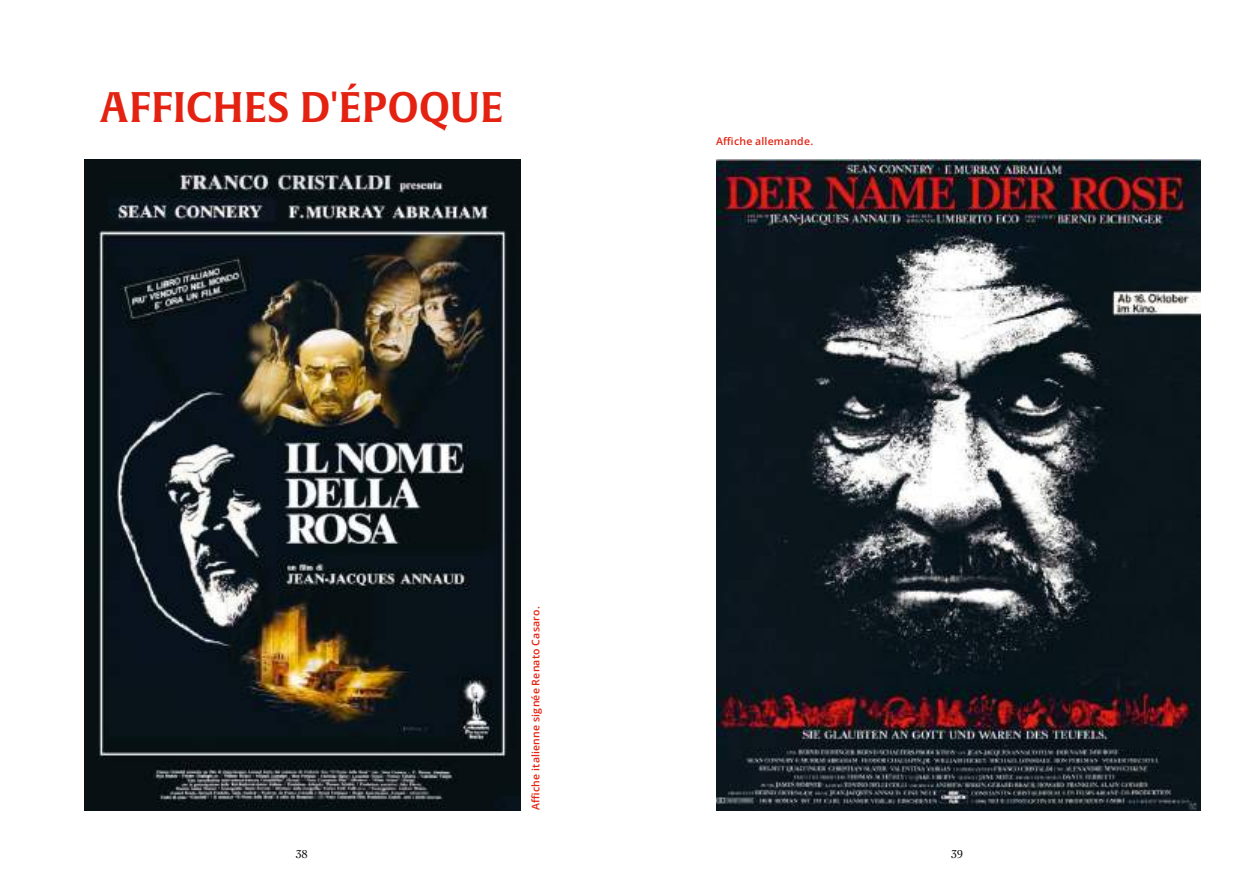
<style>
.page{position:relative;width:1259px;height:893px;background:#fff}
.page>*{position:absolute;margin:0;border:0;box-sizing:border-box;transform-origin:0 0}
.t1{font:42px "Alverata Informal Sb";letter-spacing:-.005em;color:#e42212}
.t2{font:12px "Cochin";color:#000}
.t3{font:600 10.5px "Open Sans";letter-spacing:.02em;color:#e42212}
</style>
<div class="page">
<img style="left:716px;top:159px;width:484px;height:651px">
<img style="left:85px;top:159px;width:435px;height:651px">
<h1 class="t1" style="left:100px;top:81px;width:405px">AFFICHES D'ÉPOQUE</h1>
<p class="t3" style="left:716px;top:134px;width:99px">Affiche allemande.</p>
<p class="t3" style="left:528px;top:810px;width:205px;rotate:-90deg">Affiche italienne signée Renato Casaro.</p>
<p class="t2" style="left:296px;top:846px;width:13px">38</p>
<p class="t2" style="left:951px;top:846px;width:13px">39</p>
</div>
